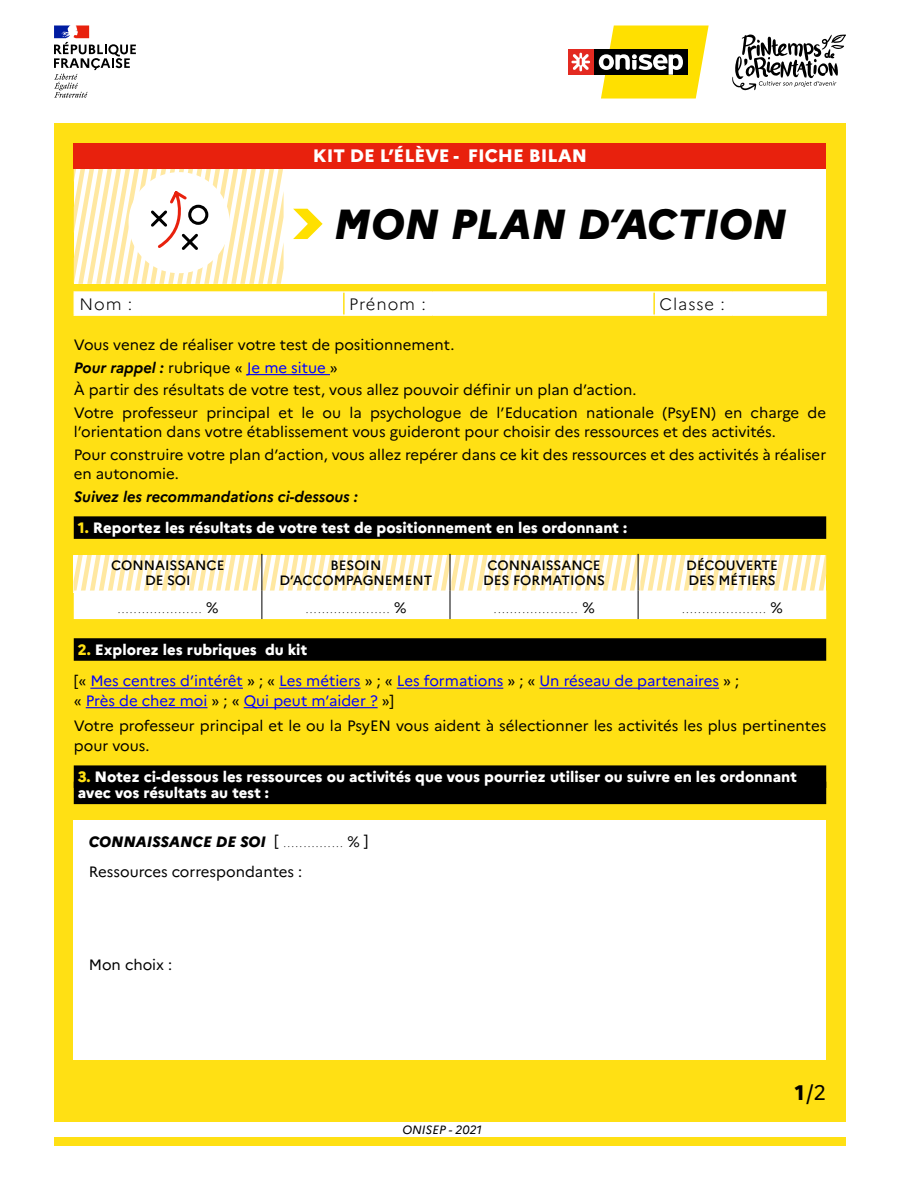
<style>
.page{position:relative;width:900px;height:1200px;background:#fff}
.page>*{position:absolute;margin:0;border:0;box-sizing:border-box;transform-origin:0 0}
.t1{font:italic 800 42px "Marianne";color:#000}
.t2{font:21px "Marianne";color:#000}
.t3{font:800 18px "Marianne";color:#fff}
.t4{font:300 16.5px "Marianne";letter-spacing:.055em;color:#000}
.t5{font:15px/22.5px "Marianne";color:#000}
.t6{font:800 15px/16.2px "Marianne";color:#fff}
.t7{font:15px/31.5px "Marianne";color:#00f}
.t8{font:100 15px "Marianne";color:#000}
.t9{font:italic 700 15px "Marianne";color:#000}
.t10{font:500 13.5px/14.5px "Marianne";color:#000;text-align:center}
.t11{font:italic 12px "Marianne";color:#000}
.s1{font-weight:700;font-style:italic}
.s2{color:#00f}
.s3{color:#ffe014}
.s4{font-weight:400}
.s5{font-weight:800;color:#ffe014}
.s6{font-weight:800;color:#fff}
.s7{color:#000}
.s8{font-weight:800;font-style:italic}
.s9{font-weight:100}
.s10{color:#fff}
.s11{font-weight:800}
</style>
<div class="page">
<div style="left:54px;top:123px;width:792px;height:1023px;background:#ffe014"></div>
<div style="left:54px;top:1122px;width:792px;height:15px;background:#fff"></div>
<hr style="left:74px;top:291px;width:67px;height:2px;background:#fff">
<hr style="left:141px;top:291px;width:203px;height:2px;background:#fff">
<hr style="left:344px;top:291px;width:89px;height:2px;background:#fff">
<hr style="left:433px;top:291px;width:221px;height:2px;background:#fff">
<hr style="left:654px;top:291px;width:78px;height:2px;background:#fff">
<hr style="left:732px;top:291px;width:95px;height:2px;background:#fff">
<div style="left:74px;top:292px;width:753px;height:23px;background:#fff"></div>
<hr style="left:74px;top:315px;width:67px;height:1px;background:#fff">
<hr style="left:141px;top:315px;width:203px;height:1px;background:#fff">
<hr style="left:344px;top:315px;width:89px;height:1px;background:#fff">
<hr style="left:433px;top:315px;width:221px;height:1px;background:#fff">
<hr style="left:654px;top:315px;width:78px;height:1px;background:#fff">
<hr style="left:732px;top:315px;width:95px;height:1px;background:#fff">
<hr style="left:343px;top:293px;width:2px;height:22px;background:#ffe014">
<hr style="left:653px;top:293px;width:2px;height:22px;background:#ffe014">
<div style="left:74px;top:820px;width:752px;height:240px;background:#fff"></div>
<hr style="left:247px;top:374px;width:83px;height:1px;background:#00f">
<div style="left:74px;top:516px;width:752px;height:23px;background:#000"></div>
<div style="left:74px;top:638px;width:752px;height:23px;background:#000"></div>
<hr style="left:90px;top:688px;width:153px;height:1px;background:#00f">
<hr style="left:279px;top:688px;width:82px;height:1px;background:#00f">
<hr style="left:397px;top:688px;width:106px;height:1px;background:#00f">
<hr style="left:539px;top:688px;width:180px;height:1px;background:#00f">
<hr style="left:86px;top:707px;width:122px;height:1px;background:#00f">
<hr style="left:244px;top:707px;width:134px;height:1px;background:#00f">
<div style="left:74px;top:765px;width:752px;height:23px;background:#000"></div>
<div style="left:74px;top:782px;width:752px;height:22px;background:#000"></div>
<svg style="left:73px;top:555px;width:753px;height:64px;background:#fef8e3"></svg>
<hr style="left:262px;top:554px;width:1px;height:37px;background:#000">
<hr style="left:450px;top:554px;width:1px;height:37px;background:#000">
<hr style="left:638px;top:554px;width:1px;height:37px;background:#000">
<div style="left:283px;top:168px;width:543px;height:116px;background:#fff"></div>
<svg style="left:293px;top:209px;width:30px;height:30px"></svg>
<svg style="left:74px;top:168px;width:210px;height:116px;background:#faeed6"></svg>
<div style="left:74px;top:143px;width:752px;height:25px;background:#e8210d"></div>
<svg style="left:54px;top:26px;width:82px;height:72px"></svg>
<div style="left:593px;top:49px;width:95px;height:26px;background:#000"></div>
<svg style="left:599px;top:26px;width:110px;height:73px"></svg>
<div style="left:568px;top:49px;width:25px;height:26px;background:#e32a21"></div>
<svg style="left:571px;top:53px;width:19px;height:18px"></svg>
<svg style="left:732px;top:34px;width:114px;height:56px"></svg>
<p class="t3" style="left:313px;top:145px;width:275px">KIT DE L’ÉLÈVE - FICHE BILAN</p>
<h1 class="t1" style="left:334px;top:198px;width:454px">MON PLAN D’ACTION</h1>
<p class="t4" style="left:80px;top:294px;width:54px">Nom :</p>
<p class="t4" style="left:349px;top:294px;width:78px">Prénom :</p>
<p class="t4" style="left:660px;top:294px;width:67px">Classe :</p>
<p class="t5" style="left:74px;top:334px;width:754px">Vous venez de réaliser votre test de positionnement.<br><span class="s1">Pour rappel :</span> rubrique « <span class="s2">Je me situe</span> »<br>À partir des résultats de votre test, vous allez pouvoir définir un plan d’action.<br>Votre professeur principal et le ou la psychologue de l’Education nationale (PsyEN) en charge de</p>
<p class="t5" style="left:74px;top:421px;width:754px">l’orientation dans votre établissement vous guideront pour choisir des ressources et des activités.<br>Pour construire votre plan d’action, vous allez repérer dans ce kit des ressources et des activités à réaliser</p>
<p class="t5" style="left:74px;top:463px;width:107px">en autonomie.</p>
<p class="t9" style="left:74px;top:487px;width:286px">Suivez les recommandations ci-dessous :</p>
<p class="t6" style="left:78px;top:519px;width:551px"><span class="s3">1.</span> Reportez les résultats de votre test de positionnement en les ordonnant :</p>
<p class="t10" style="left:111px;top:558px;width:115px">CONNAISSANCE<br>DE SOI</p>
<p class="t10" style="left:280px;top:558px;width:154px">BESOIN<br>D’ACCOMPAGNEMENT</p>
<p class="t10" style="left:483px;top:558px;width:123px">CONNAISSANCE<br>DES FORMATIONS</p>
<p class="t10" style="left:686px;top:558px;width:93px;text-align:left">DÉCOUVERTE<br>DES MÉTIERS</p>
<p class="t8" style="left:117px;top:599px;width:103px">..................... <span class="s4">%</span></p>
<p class="t8" style="left:305px;top:599px;width:103px">..................... <span class="s4">%</span></p>
<p class="t8" style="left:493px;top:599px;width:103px">..................... <span class="s4">%</span></p>
<p class="t8" style="left:681px;top:599px;width:103px">..................... <span class="s4">%</span></p>
<p class="t7" style="left:74px;top:634px;width:667px"><span class="s5">2.</span> <span class="s6">Explorez les rubriques du kit<br></span><span class="s7">[«</span> Mes centres d’intérêt <span class="s7">» ; «</span> Les métiers <span class="s7">» ; «</span> Les formations <span class="s7">» ; «</span> Un réseau de partenaires <span class="s7">» ;</span></p>
<p class="t5" style="left:74px;top:688px;width:754px;line-height:25.5px">« <span class="s2">Près de chez moi</span> » ; « <span class="s2">Qui peut m’aider ?</span> »]<br>Votre professeur principal et le ou la PsyEN vous aident à sélectionner les activités les plus pertinentes</p>
<p class="t5" style="left:74px;top:734px;width:77px">pour vous.</p>
<p class="t6" style="left:78px;top:768px;width:721px"><span class="s3">3.</span> Notez ci-dessous les ressources ou activités que vous pourriez utiliser ou suivre en les ordonnant avec vos résultats au test :</p>
<p class="t5" style="left:89px;top:826px;width:281px;line-height:30px"><span class="s8">CONNAISSANCE DE SOI</span> [ <span class="s9">...............</span> % ]<br>Ressources correspondantes :</p>
<p class="t5" style="left:89px;top:953px;width:85px">Mon choix :</p>
<p class="t11" style="left:402px;top:1122px;width:97px">ONISEP - 2021 <span class="s10">xx</span></p>
<h2 class="t2" style="left:795px;top:1080px;width:33px"><span class="s11">1</span>/2</h2>
</div>
